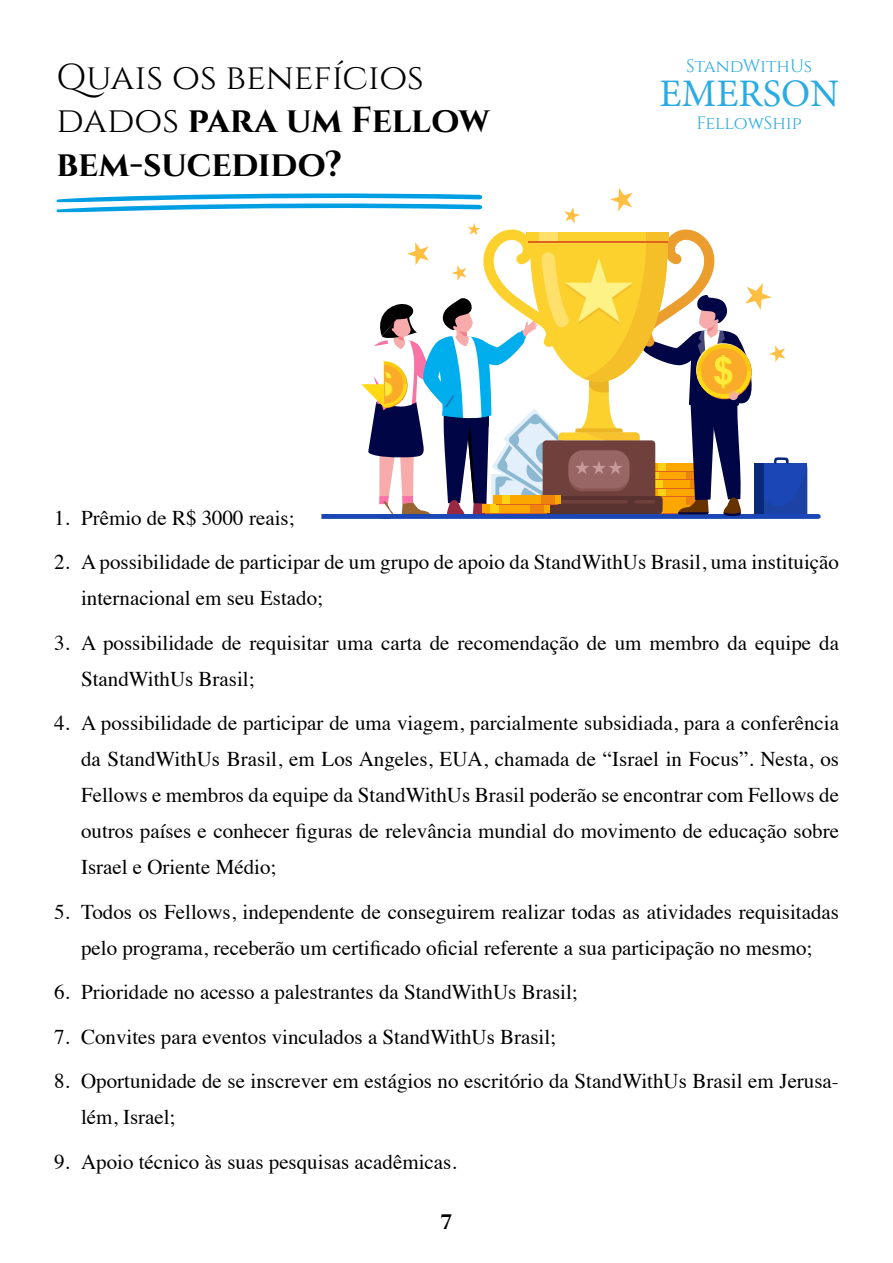
<style>
.page{position:relative;width:893px;height:1263px;background:#fff}
.page>*{position:absolute;margin:0;border:0;box-sizing:border-box;transform-origin:0 0}
.t1{font:39px "Minion Pro";color:#2babe2}
.t2{font:700 36px/43.2px "Cinzel";letter-spacing:-.005em;color:#000}
.t3{font:21px/36px "Times";color:#000}
.t4{font:700 21px "Cinzel";color:#000}
.t5{font:18px "Cinzel";color:#2babe2}
.s1{font-weight:400}
</style>
<div class="page">
<svg style="left:56px;top:188px;width:765px;height:331px"></svg>
<h2 class="t2" style="left:56px;top:56px;width:435px"><span class="s1">Quais os benefícios dados</span> para um Fellow bem-sucedido?</h2>
<p class="t5" style="left:686px;top:55px;width:127px">StandWithUs</p>
<h1 class="t1" style="left:659px;top:67px;width:181px">EMERSON</h1>
<p class="t5" style="left:696px;top:113px;width:107px">FellowShip</p>
<p class="t3" style="left:54px;top:498px;width:242px">1. Prêmio de R$ 3000 reais;</p>
<p class="t3" style="left:81px;top:542px;width:759px;text-indent:-27px">2. A possibilidade de participar de um grupo de apoio da StandWithUs Brasil, uma instituição internacional em seu Estado;</p>
<p class="t3" style="left:81px;top:623px;width:759px;text-indent:-27px">3. A possibilidade de requisitar uma carta de recomendação de um membro da equipe da<br>StandWithUs Brasil;</p>
<p class="t3" style="left:81px;top:703px;width:759px;text-align:justify;text-indent:-27px">4. A possibilidade de participar de uma viagem, parcialmente subsidiada, para a conferência da StandWithUs Brasil, em Los Angeles, EUA, chamada de “Israel in Focus”. Nesta, os Fellows e membros da equipe da StandWithUs Brasil poderão se encontrar com Fellows de outros países e conhecer figuras de relevância mundial do movimento de educação sobre Israel e Oriente Médio;</p>
<p class="t3" style="left:54px;top:892px;width:786px;text-align:center">5. Todos os Fellows, independente de conseguirem realizar todas as atividades requisitadas pelo programa, receberão um certificado oficial referente a sua participação no mesmo;</p>
<p class="t3" style="left:54px;top:972px;width:525px">6. Prioridade no acesso a palestrantes da StandWithUs Brasil;</p>
<p class="t3" style="left:54px;top:1017px;width:504px">7. Convites para eventos vinculados a StandWithUs Brasil;</p>
<p class="t3" style="left:81px;top:1061px;width:759px;text-indent:-27px">8. Oportunidade de se inscrever em estágios no escritório da StandWithUs Brasil em Jerusa&shy;lém, Israel;</p>
<p class="t3" style="left:54px;top:1142px;width:404px">9. Apoio técnico às suas pesquisas acadêmicas.</p>
<p class="t4" style="left:441px;top:1210px;width:13px">7</p>
</div>
